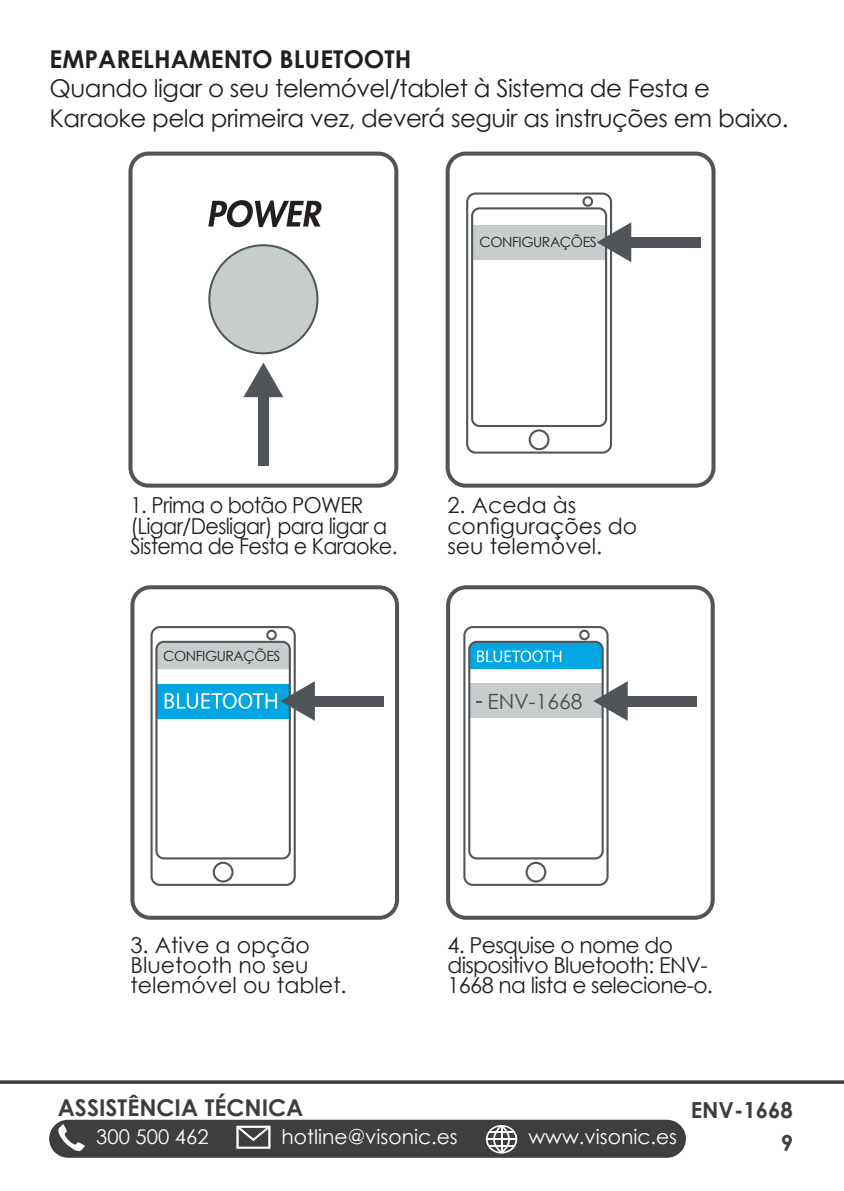
<style>
.page{position:relative;width:844px;height:1191px;background:#fff}
.page>*{position:absolute;margin:0;border:0;box-sizing:border-box;transform-origin:0 0}
.Brødtekst{font:24.5px/29.4px "Century Gothic";letter-spacing:-.02em;color:#231f20}
.Underrubrik{font:700 24.5px "Century Gothic";color:#231f20}
.t1{font:700 23.1px "Century Gothic";color:#3e3e3f}
.Brødtekst-2{font:22.05px/20.3px "Century Gothic";color:#231f20}
.Brødtekst-3{font:22.05px/20.3px "Century Gothic";letter-spacing:-.03em;color:#231f20;scale:.94 1}
.Brødtekst-4{font:22.05px/20.3px "Century Gothic";letter-spacing:-.03em;color:#231f20}
.t2{font:700 22.05px/32.9px "Century Gothic";color:#3e3e3f;text-align:right}
.TOC_underrubrik{font:21px "Century Gothic";color:#4b4c4d}
.t3{font:20.3px "Century Gothic";color:#fff}
.Brød_tabualtor{font:14px "Century Gothic";letter-spacing:-.03em;color:#231f20}
</style>
<div class="page">
<hr style="left:0;top:1080px;width:843px;height:3px;background:#3e3e3f">
<div style="left:49px;top:1119px;width:636px;height:38px;background:#3e3e3f;border-radius:19px"></div>
<svg style="left:58px;top:1124px;width:27px;height:27px"></svg>
<svg style="left:236px;top:1125px;width:34px;height:23px"></svg>
<svg style="left:485px;top:1125px;width:32px;height:28px"></svg>
<div style="left:445px;top:152px;width:270px;height:335px;border:4px solid #515458;border-radius:18px"></div>
<div style="left:466px;top:192px;width:146px;height:261px;border:2px solid #515458;border-radius:8px"></div>
<div style="left:472px;top:225px;width:134px;height:35px;background:#c7cccd"></div>
<div style="left:471px;top:207px;width:136px;height:220px;border:2px solid #515458;border-radius:7px"></div>
<div style="left:528px;top:429px;width:21px;height:21px;border:2px solid #515458;border-radius:50%"></div>
<div style="left:582px;top:196px;width:11px;height:11px;border:2px solid #515458;border-radius:50%"></div>
<div style="left:629px;top:237px;width:71px;height:10px;background:#515458"></div>
<svg style="left:597px;top:222px;width:34px;height:40px"></svg>
<div style="left:128px;top:152px;width:270px;height:335px;border:4px solid #515458;border-radius:18px"></div>
<div style="left:209px;top:245px;width:108px;height:108px;background:#c7cccd;border-radius:50%"></div>
<div style="left:208px;top:244px;width:110px;height:110px;border:2px solid #515458;border-radius:50%"></div>
<div style="left:258px;top:396px;width:10px;height:70px;background:#515458"></div>
<svg style="left:243px;top:362px;width:40px;height:35px"></svg>
<svg style="left:208px;top:200px;width:114px;height:27px"></svg>
<div style="left:130px;top:585px;width:269px;height:334px;border:4px solid #515458;border-radius:18px"></div>
<div style="left:150px;top:626px;width:146px;height:260px;border:2px solid #515458;border-radius:8px"></div>
<div style="left:158px;top:644px;width:130px;height:25px;background:#c7cccd"></div>
<div style="left:156px;top:683px;width:134px;height:35px;background:#04a6e1"></div>
<div style="left:155px;top:641px;width:136px;height:218px;border:2px solid #515458;border-radius:7px"></div>
<div style="left:213px;top:861px;width:20px;height:21px;border:2px solid #515458;border-radius:50%"></div>
<div style="left:266px;top:629px;width:11px;height:11px;border:2px solid #515458;border-radius:50%"></div>
<div style="left:313px;top:696px;width:70px;height:10px;background:#515458"></div>
<svg style="left:165px;top:681px;width:150px;height:40px"></svg>
<div style="left:446px;top:585px;width:268px;height:334px;border:4px solid #515458;border-radius:18px"></div>
<div style="left:463px;top:626px;width:145px;height:260px;border:2px solid #515458;border-radius:8px"></div>
<div style="left:469px;top:683px;width:133px;height:35px;background:#c7cccd"></div>
<div style="left:468px;top:641px;width:135px;height:218px;border:2px solid #515458;border-radius:7px"></div>
<svg style="left:526px;top:862px;width:19px;height:19px"></svg>
<div style="left:525px;top:861px;width:21px;height:21px;border:2px solid #515458;border-radius:50%"></div>
<div style="left:579px;top:629px;width:10px;height:11px;border:2px solid #515458;border-radius:50%"></div>
<svg style="left:469px;top:642px;width:133px;height:27px;background:#1eaadd"></svg>
<div style="left:626px;top:696px;width:70px;height:10px;background:#515458"></div>
<svg style="left:593px;top:681px;width:34px;height:40px"></svg>
<p class="Underrubrik" style="left:50px;top:40px;width:363px">EMPARELHAMENTO BLUETOOTH</p>
<p class="Brødtekst" style="left:50px;top:73px;width:740px">Quando ligar o seu telemóvel/tablet à Sistema de Festa e<br>Karaoke pela primeira vez, deverá seguir as instruções em baixo.</p>
<p class="Brød_tabualtor" style="left:479px;top:232px;width:119px">CONFIGURAÇÕES</p>
<p class="Brødtekst-3" style="left:130px;top:495px;width:285px">1. Prima o botão POWER (Ligar/Desligar) para ligar a<br>Sistema de Festa e Karaoke.</p>
<p class="Brød_tabualtor" style="left:163px;top:646px;width:119px">CONFIGURAÇÕES</p>
<p class="Brødtekst-2" style="left:447px;top:495px;width:191px">2. Aceda às configurações do seu telemóvel.</p>
<p class="TOC_underrubrik" style="left:487px;top:686px;width:97px">ENV-1668</p>
<p class="Brødtekst-2" style="left:130px;top:934px;width:218px">3. Ative a opção<br>Bluetooth no seu telemóvel ou tablet.</p>
<p class="Brødtekst-4" style="left:447px;top:934px;width:267px">4. Pesquise o nome do dispositivo Bluetooth: ENV-<br>1668 na lista e selecione-o.</p>
<p class="t1" style="left:58px;top:1090px;width:247px">ASSISTÊNCIA TÉCNICA</p>
<p class="t3" style="left:96px;top:1122px;width:114px">300 500 462</p>
<p class="t3" style="left:281px;top:1122px;width:178px">hotline@visonic.es</p>
<p class="t3" style="left:528px;top:1122px;width:150px">www.visonic.es</p>
<p class="t2" style="left:690px;top:1092px;width:104px">ENV-1668<br>9</p>
</div>
